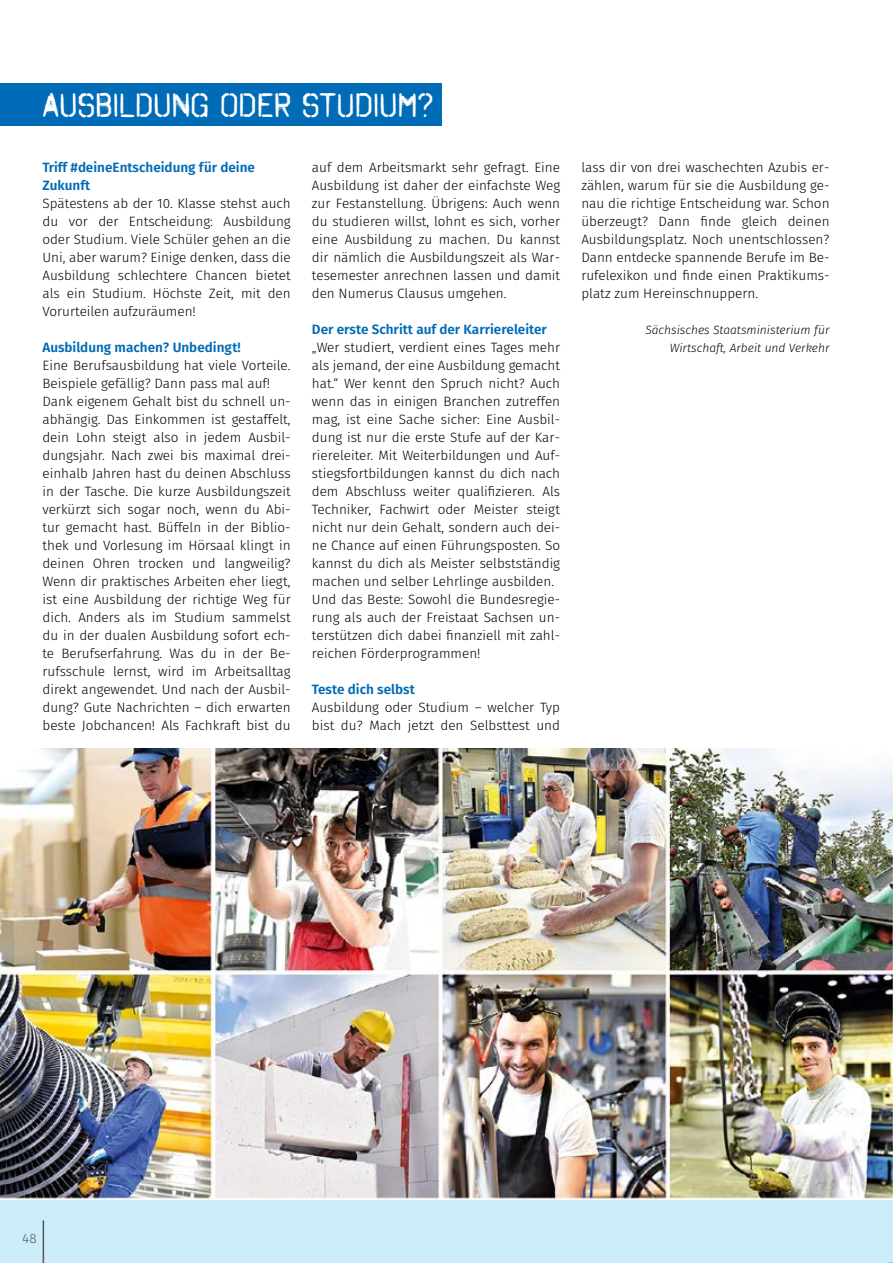
<style>
.page{position:relative;width:893px;height:1263px;background:#fff}
.page>*{position:absolute;margin:0;border:0;box-sizing:border-box;transform-origin:0 0}
.t1{font:34.5px "Octin Spraypaint A Rg";letter-spacing:-.01em;color:#fff}
.t2{font:300 13.5px/18px "Fira Sans";color:#000;text-align:justify}
.t3{font:600 13.5px/18px "Fira Sans";color:#006bb6}
.t4{font:300 13.5px "Fira Sans";color:#565655}
.t5{font:italic 300 12px/18px "Fira Sans";color:#000;text-align:right}
</style>
<div class="page">
<div style="left:0;top:1199px;width:759px;height:64px;background:#cdecf9"></div>
<div style="left:759px;top:1199px;width:134px;height:64px;background:#cdecf9"></div>
<hr style="left:43px;top:1220px;width:1px;height:43px;background:#565655">
<img style="left:0;top:748px;width:893px;height:451px">
<div style="left:0;top:83px;width:442px;height:43px;background:#006bb6"></div>
<h1 class="t1" style="left:43px;top:86px;width:392px">AUSBILDUNG ODER STUDIUM?</h1>
<p class="t3" style="left:43px;top:158px;width:214px">Triff #deineEntscheidung für deine<br>Zukunft</p>
<p class="t2" style="left:43px;top:194px;width:250px">Spätestens ab der 10. Klasse stehst auch du vor der Entscheidung: Ausbildung oder Studium. Viele Schüler gehen an die Uni, aber warum? Einige denken, dass die Ausbildung schlechtere Chancen bietet als ein Studium. Höchste Zeit, mit den Vorurteilen aufzuräumen!</p>
<p class="t3" style="left:43px;top:338px;width:200px">Ausbildung machen? Unbedingt!</p>
<p class="t2" style="left:43px;top:356px;width:250px;text-align:left">Eine Berufsausbildung hat viele Vorteile.<br>Beispiele gefällig? Dann pass mal auf!<br>Dank eigenem Gehalt bist du schnell un&shy;abhängig. Das Einkommen ist gestaffelt, dein Lohn steigt also in jedem Ausbil&shy;dungsjahr. Nach zwei bis maximal drei&shy;einhalb Jahren hast du deinen Abschluss in der Tasche. Die kurze Ausbildungszeit verkürzt sich sogar noch, wenn du Abi&shy;tur gemacht hast. Büffeln in der Biblio&shy;thek und Vorlesung im Hörsaal klingt in deinen Ohren trocken und langweilig?<br>Wenn dir praktisches Arbeiten eher liegt, ist eine Ausbildung der richtige Weg für dich. Anders als im Studium sammelst du in der dualen Ausbildung sofort ech&shy;te Berufserfahrung. Was du in der Be&shy;rufsschule lernst, wird im Arbeitsalltag direkt angewendet. Und nach der Ausbil&shy;dung? Gute Nachrichten – dich erwarten beste Jobchancen! Als Fachkraft bist du</p>
<p class="t2" style="left:312px;top:158px;width:250px">auf dem Arbeitsmarkt sehr gefragt. Eine Ausbildung ist daher der einfachste Weg zur Festanstellung. Übrigens: Auch wenn du studieren willst, lohnt es sich, vorher eine Ausbildung zu machen. Du kannst dir nämlich die Ausbildungszeit als War&shy;tesemester anrechnen lassen und damit den Numerus Clausus umgehen.</p>
<p class="t3" style="left:312px;top:320px;width:237px">Der erste Schritt auf der Karriereleiter</p>
<p class="t2" style="left:312px;top:338px;width:250px;text-align:left">„Wer studiert, verdient eines Tages mehr als jemand, der eine Ausbildung gemacht hat.“ Wer kennt den Spruch nicht? Auch wenn das in einigen Branchen zutreffen mag, ist eine Sache sicher: Eine Ausbil&shy;dung ist nur die erste Stufe auf der Kar&shy;riereleiter. Mit Weiterbildungen und Auf&shy;stiegsfortbildungen kannst du dich nach dem Abschluss weiter qualifizieren. Als Techniker, Fachwirt oder Meister steigt nicht nur dein Gehalt, sondern auch dei&shy;ne Chance auf einen Führungsposten. So kannst du dich als Meister selbstständig machen und selber Lehrlinge ausbilden.<br>Und das Beste: Sowohl die Bundesregie&shy;rung als auch der Freistaat Sachsen un&shy;terstützen dich dabei finanziell mit zahl&shy;reichen Förderprogrammen!</p>
<p class="t3" style="left:312px;top:680px;width:104px">Teste dich selbst</p>
<p class="t2" style="left:312px;top:698px;width:250px">Ausbildung oder Studium – welcher Typ bist du? Mach jetzt den Selbsttest und</p>
<p class="t2" style="left:581px;top:158px;width:250px">lass dir von drei waschechten Azubis er&shy;zählen, warum für sie die Ausbildung ge&shy;nau die richtige Entscheidung war. Schon überzeugt? Dann finde gleich deinen Ausbildungsplatz. Noch unentschlossen?<br>Dann entdecke spannende Berufe im Be&shy;rufelexikon und finde einen Praktikums&shy;platz zum Hereinschnuppern.</p>
<p class="t5" style="left:645px;top:321px;width:186px">Sächsisches Staatsministerium für<br>Wirtschaft, Arbeit und Verkehr</p>
<p class="t4" style="left:22px;top:1229px;width:16px">48</p>
</div>
